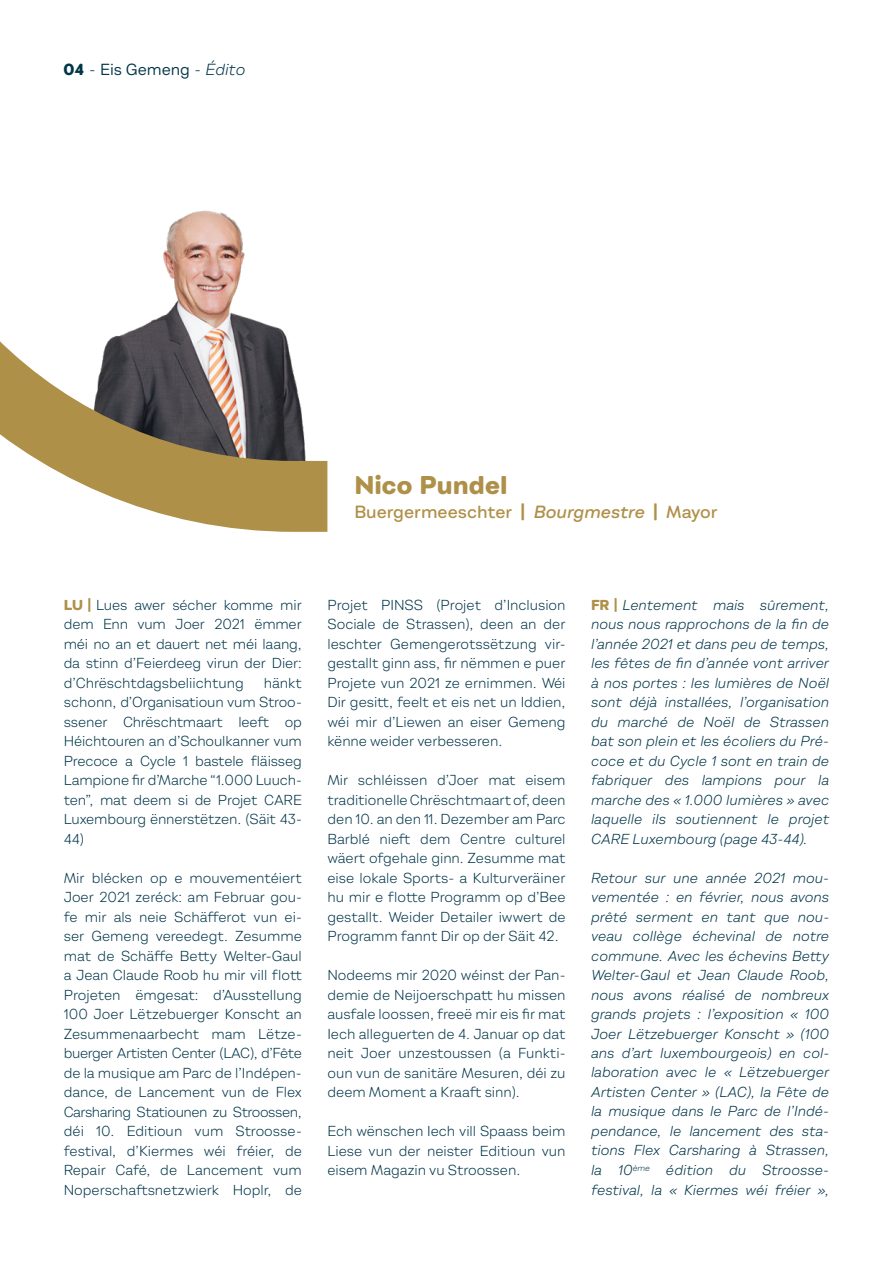
<style>
.page{position:relative;width:893px;height:1263px;background:#fff}
.page>*{position:absolute;margin:0;border:0;box-sizing:border-box;transform-origin:0 0}
.t1{font:800 24px "Montreux GS";color:#af9049}
.t2{font:16.5px "Montreux GS Dm Bd";color:#af9049}
.t3{font:15px "Montreux GS";color:#003549}
.t4{font:13.5px/19.5px "Montreux GS";color:#003549;text-align:justify}
.t5{font:italic 13.5px/19.5px "Montreux GS";color:#003549;text-align:justify}
.s1{font-weight:800}
.s2{font-style:inherit}
.s3{font-style:italic}
.s4{font-family:"Montreux GS";font-weight:800}
.s5{font-family:"Montreux GS Dm Bd It"}
.s6{font-weight:800;color:#af9049}
.s7{font-weight:800;font-style:normal;color:#af9049}
</style>
<div class="page">
<svg style="left:0;top:210px;width:327px;height:322px"></svg>
<p class="t3" style="left:64px;top:61px;width:183px"><span class="s1">04</span> <span class="s2">-</span> Eis Gemeng <span class="s2">-</span> <span class="s3">Édito</span></p>
<h1 class="t1" style="left:354px;top:469px;width:155px">Nico Pundel</h1>
<p class="t2" style="left:354px;top:501px;width:365px">Buergermeeschter <span class="s4">|</span> <span class="s5">Bourgmestre</span> <span class="s4">|</span> Mayor</p>
<p class="t4" style="left:64px;top:595px;width:240px"><span class="s6">LU |</span> Lues awer sécher komme mir dem Enn vum Joer 2021 ëmmer méi no an et dauert net méi laang, da stinn d’Feierdeeg virun der Dier: d’Chrëschtdagsbeliichtung</p>
<p class="t4" style="left:64px;top:673px;width:240px;text-indent:200px">hänkt schonn, d’Organisatioun vum Stroo&shy;ssener Chrëschtmaart leeft op Héichtouren an d’Schoulkanner vum Precoce a Cycle 1 bastele fläisseg Lampione fir d’Marche “1.000 Luuch&shy;ten”, mat deem si de Projet CARE Luxembourg ënnerstëtzen. (Säit 43- 44)</p>
<p class="t4" style="left:64px;top:868px;width:240px">Mir blécken op e mouvementéiert Joer 2021 zeréck: am Februar gou&shy;fe mir als neie Schäfferot vun ei&shy;ser Gemeng vereedegt. Zesumme mat de Schäffe Betty Welter-Gaul a Jean Claude Roob hu mir vill flott Projeten ëmgesat: d’Ausstellung 100 Joer Lëtzebuerger Konscht an Zesummenaarbecht mam Lëtze&shy;buerger Artisten Center (LAC), d’Fête de la musique am Parc de l’Indépen&shy;dance, de Lancement vun de Flex Carsharing Statiounen zu Stroossen, déi 10. Editioun vum Stroosse&shy;festival, d’Kiermes wéi fréier, de Repair Café, de Lancement vum Noperschaftsnetzwierk Hoplr, de</p>
<p class="t4" style="left:327px;top:595px;width:240px">Projet PINSS (Projet d’Inclusion Sociale de Strassen), deen an der leschter Gemengerotssëtzung vir&shy;gestallt ginn ass, fir nëmmen e puer Projete vun 2021 ze ernimmen. Wéi Dir gesitt, feelt et eis net un Iddien, wéi mir d’Liewen an eiser Gemeng kënne weider verbesseren.</p>
<p class="t4" style="left:327px;top:770px;width:240px">Mir schléissen d’Joer mat eisem traditionelle Chrëschtmaart of, deen den 10. an den 11. Dezember am Parc Barblé nieft dem Centre culturel wäert ofgehale ginn. Zesumme mat eise lokale Sports- a Kulturveräiner hu mir e flotte Programm op d’Bee gestallt. Weider Detailer iwwert de Programm fannt Dir op der Säit 42.</p>
<p class="t4" style="left:327px;top:965px;width:240px">Nodeems mir 2020 wéinst der Pan&shy;demie de Neijoerschpatt hu missen ausfale loossen, freeë mir eis fir mat Iech alleguerten de 4. Januar op dat neit Joer unzestoussen (a Funkti&shy;oun vun de sanitäre Mesuren, déi zu deem Moment a Kraaft sinn).</p>
<p class="t4" style="left:327px;top:1121px;width:240px">Ech wënschen Iech vill Spaass beim Liese vun der neister Editioun vun eisem Magazin vu Stroossen.</p>
<p class="t5" style="left:591px;top:595px;width:240px"><span class="s7">FR |</span> Lentement mais sûrement, nous nous rapprochons de la fin de l’année 2021 et dans peu de temps, les fêtes de fin d’année vont arriver à nos portes : les lumières de Noël sont déjà installées, l’organisation du marché de Noël de Strassen bat son plein et les écoliers du Pré&shy;coce et du Cycle 1 sont en train de fabriquer des lampions pour la marche des « 1.000 lumières » avec laquelle ils soutiennent le projet CARE Luxembourg (page 43-44).</p>
<p class="t5" style="left:591px;top:868px;width:240px">Retour sur une année 2021 mou&shy;vementée : en février, nous avons prêté serment en tant que nou&shy;veau collège échevinal de notre commune. Avec les échevins Betty Welter-Gaul et Jean Claude Roob, nous avons réalisé de nombreux grands projets : l’exposition « 100<br>Joer Lëtzebuerger Konscht » (100 ans d’art luxembourgeois) en col&shy;laboration avec le « Lëtzebuerger Artisten Center » (LAC), la Fête de la musique dans le Parc de l’Indé&shy;pendance, le lancement des sta&shy;tions Flex Carsharing à Strassen, la 10<sup>ème</sup> édition du Stroosse&shy;festival, la « Kiermes wéi fréier »,</p>
</div>
